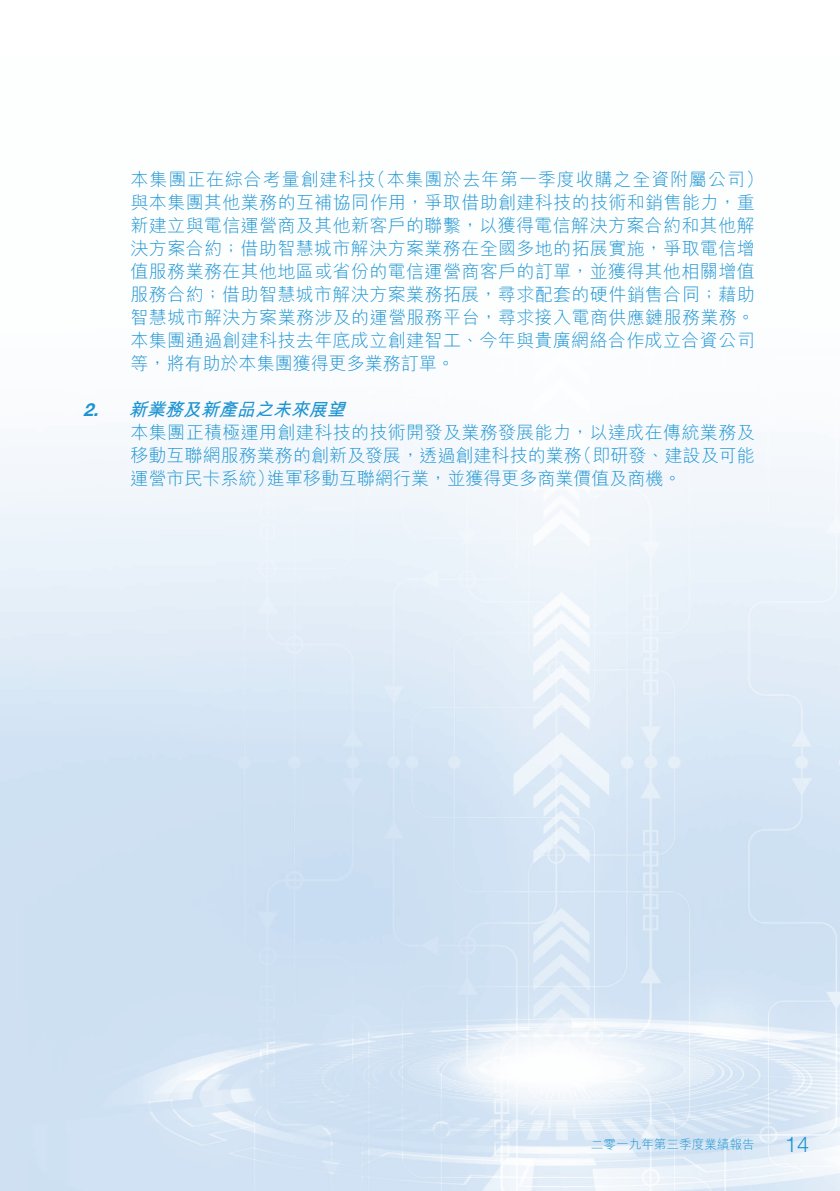
<style>
.page{position:relative;width:840px;height:1191px;background:#fff}
.page>*{position:absolute;margin:0;border:0;box-sizing:border-box;transform-origin:0 0}
.t1{font:300 21.6px "Helvetica Neue LT Std";color:#1c94d2}
.t2{font:300 18px/23px "M Hei HK";letter-spacing:.02em;color:#1c94d2}
.t3{font:300 18px/23px "M Hei HK";color:#1c94d2}
.t4{font:300 18px "M Hei HK";letter-spacing:.05em;color:#1c94d2}
.t5{font:italic 700 18px "M Hei HK";color:#1c94d2}
.t6{font:italic 700 18px "Helvetica Neue LT Std";color:#1c94d2}
.t7{font:300 12.6px "M Hei HK";color:#1c94d2}
</style>
<div class="page">
<img style="left:0;top:434px;width:839px;height:757px">
<p class="t6" style="left:83px;top:399px;width:22px">2.</p>
<p class="t4" style="left:367px;top:167px;width:397px">（本集團於去年第一季度收購之全資附屬公司(</p>
<p class="t2" style="left:130px;top:167px;width:625px">本集團正在綜合考量創建科技<br>與本集團其他業務的互補協同作用，爭取借助創建科技的技術和銷售能力，重新建立與電信運營商及其他新客戶的聯繫，以獲得電信解決方案合約和其他解決方案合約；借助智慧城市解決方案業務在全國多地的拓展實施，爭取電信增值服務業務在其他地區或省份的電信運營商客戶的訂單，並獲得其他相關增值服務合約；借助智慧城市解決方案業務拓展，尋求配套的硬件銷售合同；藉助智慧城市解決方案業務涉及的運營服務平台，尋求接入電商供應鏈服務業務。本集團通過創建科技去年底成立創建智工、今年與貴廣網絡合作成立合資公司等，將有助於本集團獲得更多業務訂單。</p>
<p class="t5" style="left:129px;top:396px;width:224px">新業務及新產品之未來展望</p>
<p class="t2" style="left:130px;top:420px;width:625px;text-align:right">本集團正積極運用創建科技的技術開發及業務發展能力，以達成在傳統業務及（即研發、建設及可能</p>
<p class="t3" style="left:267px;top:443px;width:415px;text-indent:-136px">移動互聯網服務業務的創新及發展，透過創建科技的業務<br>進軍移動互聯網行業，並獲得更多商業價值及商機。</p>
<p class="t3" style="left:130px;top:466px;width:145px">運營市民卡系統）</p>
<p class="t7" style="left:590px;top:1135px;width:165px">二零一九年第三季度業績報告</p>
<p class="t1" style="left:784px;top:1131px;width:26px">14</p>
</div>
